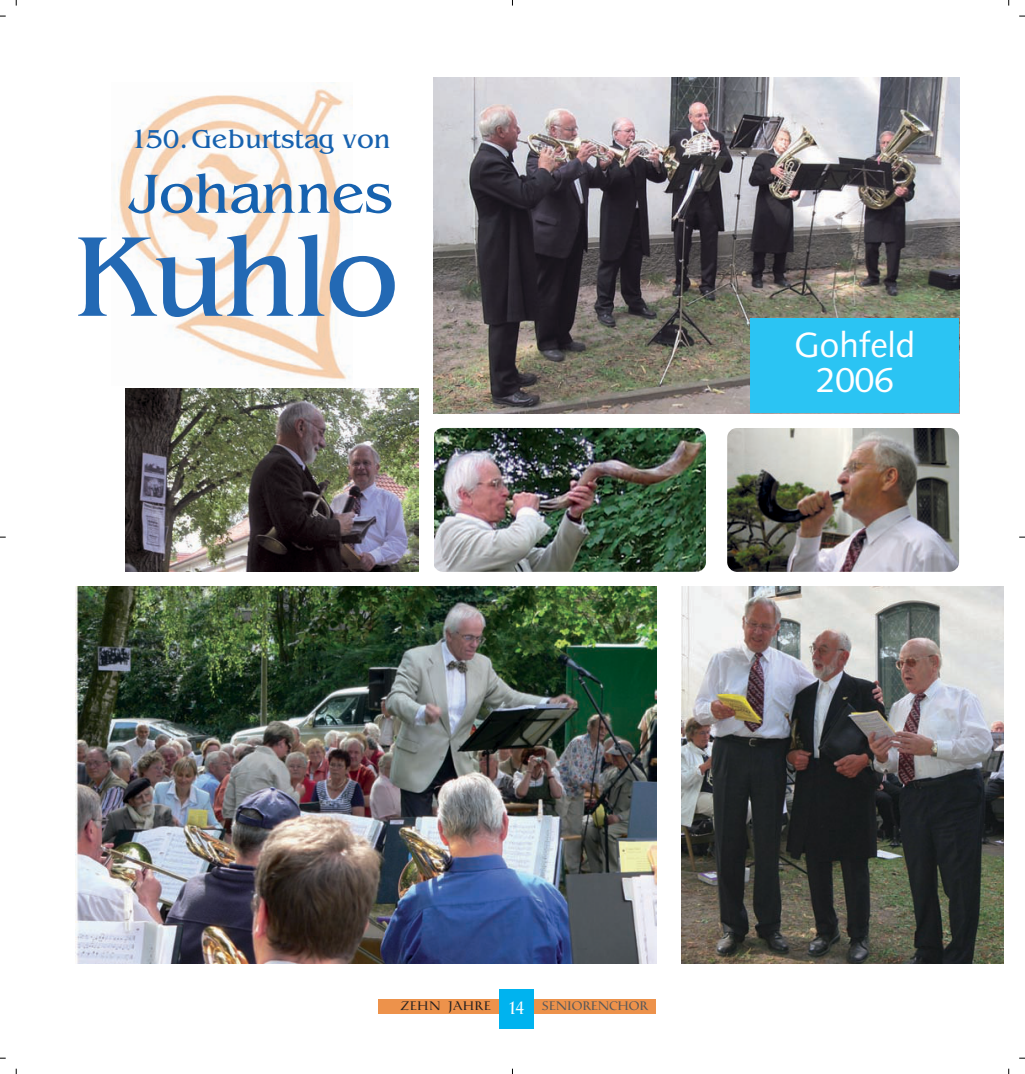
<style>
.page{position:relative;width:1025px;height:1074px;background:#fff}
.page>*{position:absolute;margin:0;border:0;box-sizing:border-box;transform-origin:0 0}
.t1{font:119px "Benguiat";letter-spacing:-.02em;color:#2369b4}
.t2{font:57.75px "Benguiat";letter-spacing:-.01em;color:#1762af}
.t3{font:35px/35px "Syntax";color:#fff;text-align:center}
.t4{font:27.12px "Benguiat";color:#1762af}
.t5{font:12.25px "Catull Expert BQ Regular Os F";letter-spacing:.04em;color:#57585a}
.s1{color:#231f20}
.s2{font-family:"Catull BQ";font-size:17.5px;color:#fff}
</style>
<div class="page">
<img style="left:0;top:0;width:1025px;height:1074px">
<h3 class="t4" style="left:130px;top:127px;width:262px">150.Geburtstag von</h3>
<h2 class="t2" style="left:129px;top:169px;width:265px">Johannes</h2>
<h1 class="t1" style="left:76px;top:226px;width:325px">Kuhlo</h1>
<h3 class="t3" style="left:794px;top:331px;width:122px">Gohfeld<br>2006</h3>
<p class="t5" style="left:400px;top:998px;width:249px"><span class="s1">ZEHN JAHRE</span> <span class="s2">14</span> SENIORENCHOR</p>
</div>
